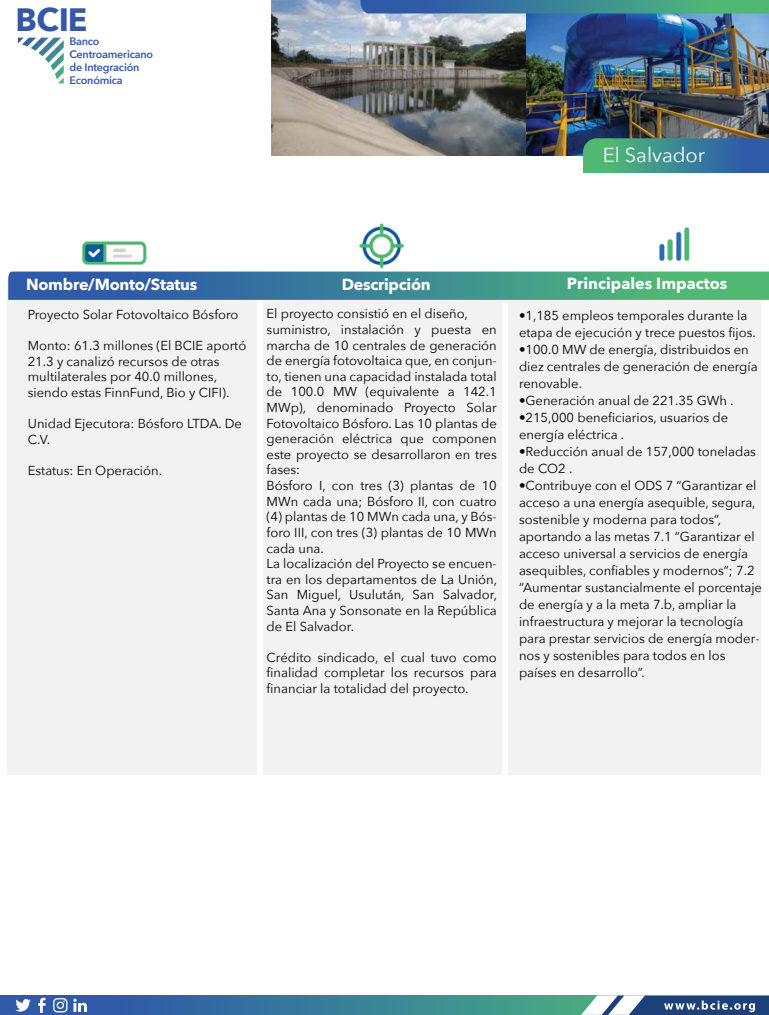
<style>
.page{position:relative;width:769px;height:1015px;background:#fff}
.page>*{position:absolute;margin:0;border:0;box-sizing:border-box;transform-origin:0 0}
.t1{font:700 32.2px "Avenir Next";color:#3458a7}
.t2{font:20.2px "Avenir Next";color:#fff}
.t3{font:700 16px "Avenir Next";letter-spacing:-.02em;color:#fff}
.t4{font:700 16px "Avenir Next";color:#fff}
.t5{font:13px/15.6px "Avenir Next";color:#010101}
.t6{font:600 10.8px/12.8px "Avenir Next";letter-spacing:-.02em;color:#3458a7}
</style>
<div class="page">
<img style="left:271px;top:0;width:498px;height:156px">
<div style="left:8px;top:283px;width:753px;height:492px;background:#f2f2f3"></div>
<svg style="left:583px;top:138px;width:186px;height:35px;background:#3d888f"></svg>
<svg style="left:18px;top:38px;width:46px;height:45px"></svg>
<svg style="left:8px;top:271px;width:761px;height:29px;background:#428d92"></svg>
<img style="left:659px;top:227px;width:31px;height:34px">
<img style="left:51px;top:241px;width:141px;height:42px">
<img style="left:359px;top:223px;width:46px;height:46px">
<div style="left:257px;top:301px;width:5px;height:679px;background:#fff"></div>
<div style="left:502px;top:303px;width:6px;height:679px;background:#fff"></div>
<svg style="left:0;top:995px;width:769px;height:20px;background:#387b98"></svg>
<div style="left:600px;top:996px;width:169px;height:18px;background:#1c4077"></div>
<svg style="left:581px;top:995px;width:64px;height:20px"></svg>
<svg style="left:664px;top:1000px;width:91px;height:12px"></svg>
<svg style="left:53px;top:998px;width:34px;height:14px"></svg>
<svg style="left:38px;top:997px;width:8px;height:16px"></svg>
<svg style="left:15px;top:998px;width:16px;height:13px"></svg>
<svg style="left:360px;top:0;width:409px;height:13px;background:#3d8791"></svg>
<h1 class="t1" style="left:16px;top:-8px;width:73px">BCIE</h1>
<p class="t6" style="left:69px;top:35px;width:85px">Banco<br>Centroamericano de Integración<br>Económica</p>
<h2 class="t2" style="left:603px;top:138px;width:104px">El Salvador</h2>
<p class="t3" style="left:26px;top:271px;width:173px">Nombre/Monto/Status</p>
<p class="t3" style="left:342px;top:270px;width:91px">Descripción</p>
<p class="t4" style="left:567px;top:270px;width:162px">Principales Impactos</p>
<p class="t5" style="left:28px;top:306px;width:212px">Proyecto Solar Fotovoltaico Bósforo</p>
<p class="t5" style="left:28px;top:337px;width:220px">Monto: 61.3 millones (El BCIE aportó 21.3 y canalizó recursos de otras multilaterales por 40.0 millones, siendo estas FinnFund, Bio y CIFI).</p>
<p class="t5" style="left:28px;top:415px;width:216px">Unidad Ejecutora: Bósforo LTDA. De<br>C.V.</p>
<p class="t5" style="left:28px;top:462px;width:136px">Estatus: En Operación.</p>
<p class="t5" style="left:267px;top:305px;width:232px">El proyecto consistió en el diseño, suministro, instalación y puesta en marcha de 10 centrales de generación de energía fotovoltaica que, en conjun&shy;to, tienen una capacidad instalada total de 100.0 MW (equivalente a 142.1<br>MWp), denominado Proyecto Solar Fotovoltaico Bósforo. Las 10 plantas de generación eléctrica que componen este proyecto se desarrollaron en tres fases:<br>Bósforo I, con tres (3) plantas de 10<br>MWn cada una; Bósforo II, con cuatro (4) plantas de 10 MWn cada una, y Bós&shy;foro III, con tres (3) plantas de 10 MWn cada una.<br>La localización del Proyecto se encuen&shy;tra en los departamentos de La Unión, San Miguel, Usulután, San Salvador, Santa Ana y Sonsonate en la República de El Salvador.</p>
<p class="t5" style="left:267px;top:649px;width:232px;text-align:justify">Crédito sindicado, el cual tuvo como finalidad completar los recursos para financiar la totalidad del proyecto.</p>
<p class="t5" style="left:519px;top:306px;width:238px;line-height:17px">•1,185 empleos temporales durante la etapa de ejecución y trece puestos fijos.</p>
<p class="t5" style="left:519px;top:340px;width:240px;line-height:17px">•100.0 MW de energía, distribuidos en diez centrales de generación de energía renovable.</p>
<p class="t5" style="left:519px;top:392px;width:216px">•Generación anual de 221.35 GWh .</p>
<p class="t5" style="left:519px;top:408px;width:211px;line-height:17px">•215,000 beneficiarios, usuarios de energía eléctrica .</p>
<p class="t5" style="left:519px;top:442px;width:239px;line-height:17px">•Reducción anual de 157,000 toneladas de CO2 .</p>
<p class="t5" style="left:519px;top:476px;width:245px;line-height:17px">•Contribuye con el ODS 7 “Garantizar el acceso a una energía asequible, segura, sostenible y moderna para todos”, aportando a las metas 7.1 “Garantizar el acceso universal a servicios de energía asequibles, confiables y modernos”; 7.2 “Aumentar sustancialmente el porcentaje de energía y a la meta 7.b, ampliar la infraestructura y mejorar la tecnología para prestar servicios de energía moder&shy;nos y sostenibles para todos en los países en desarrollo”.</p>
</div>
